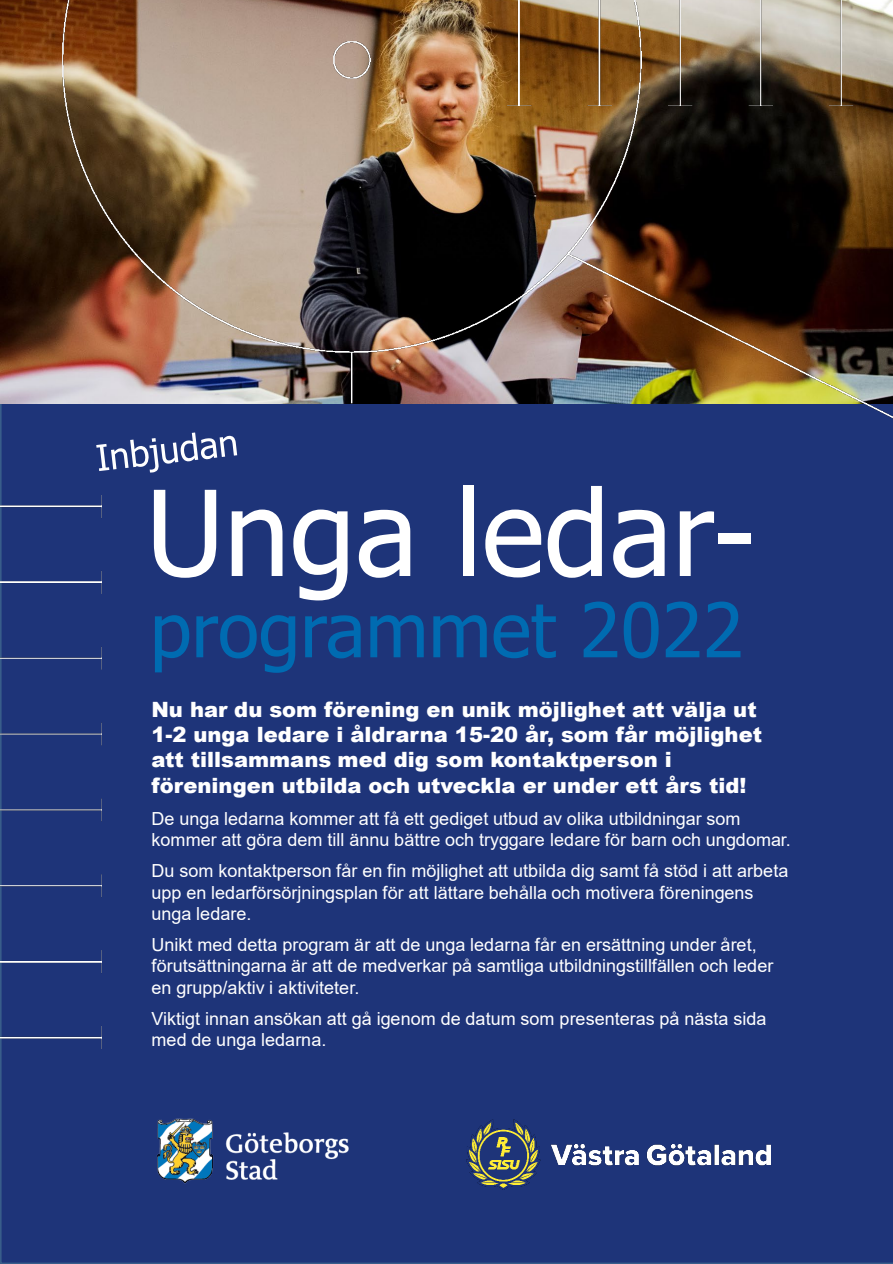
<style>
.page{position:relative;width:893px;height:1264px;background:#fff}
.page>*{position:absolute;margin:0;border:0;box-sizing:border-box;transform-origin:0 0}
.t1{font:118.5px "Tahoma";color:#fff}
.t2{font:75px "Tahoma";color:#006bb1}
.t3{font:900 21px/25.2px "Arial";color:#fff}
.t4{font:18px/21.6px "Arial";letter-spacing:.005em;color:#fff}
</style>
<div class="page">
<div style="left:0;top:403px;width:892px;height:860px;background:#1e3479"></div>
<img style="left:122px;top:1082px;width:289px;height:132px">
<img style="left:466px;top:1119px;width:304px;height:70px">
<img style="left:0;top:0;width:59px;height:403px">
<img style="left:59px;top:0;width:833px;height:577px">
<div style="left:0;top:495px;width:102px;height:553px;background:#1e3479"></div>
<svg style="left:96px;top:432px;width:141px;height:40px"></svg>
<p class="t1" style="left:146px;top:453px;width:611px">Unga ledar-</p>
<p class="t2" style="left:150px;top:579px;width:595px">programmet 2022</p>
<p class="t3" style="left:151px;top:696px;width:612px">Nu har du som förening en unik möjlighet att välja ut 1-2 unga ledare i åldrarna 15-20 år, som får möjlighet att tillsammans med dig som kontaktperson i föreningen utbilda och utveckla er under ett års tid!</p>
<p class="t4" style="left:151px;top:807px;width:640px">De unga ledarna kommer att få ett gediget utbud av olika utbildningar som kommer att göra dem till ännu bättre och tryggare ledare för barn och ungdomar.</p>
<p class="t4" style="left:151px;top:859px;width:638px">Du som kontaktperson får en fin möjlighet att utbilda dig samt få stöd i att arbeta upp en ledarförsörjningsplan för att lättare behålla och motivera föreningens unga ledare.</p>
<p class="t4" style="left:151px;top:933px;width:623px">Unikt med detta program är att de unga ledarna får en ersättning under året, förutsättningarna är att de medverkar på samtliga utbildningstillfällen och leder en grupp/aktiv i aktiviteter.</p>
<p class="t4" style="left:151px;top:1007px;width:616px">Viktigt innan ansökan att gå igenom de datum som presenteras på nästa sida med de unga ledarna.</p>
</div>
